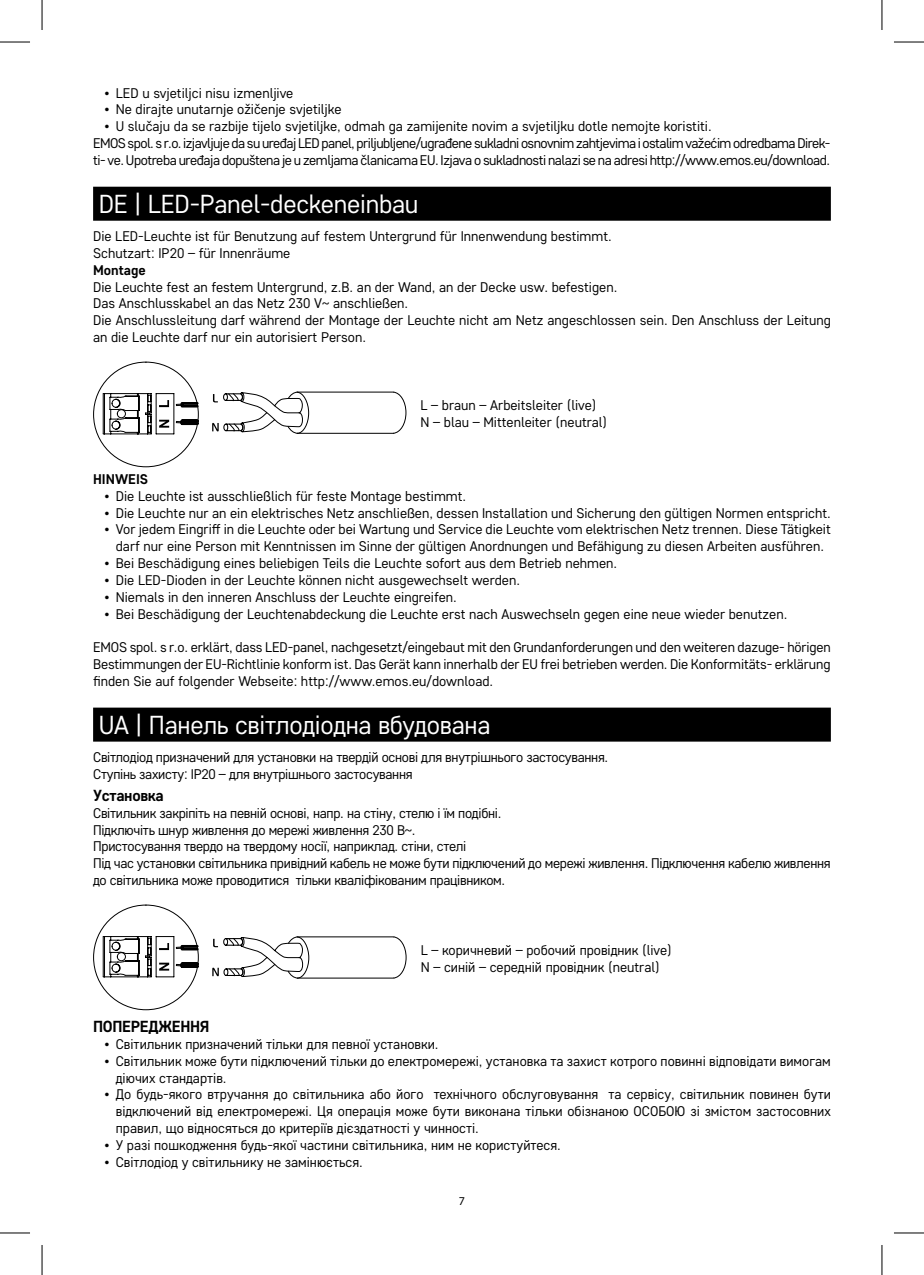
<style>
.page{position:relative;width:924px;height:1275px;background:#fff}
.page>*{position:absolute;margin:0;border:0;box-sizing:border-box;transform-origin:0 0}
.t1{font:26px "Core Sans D35";letter-spacing:-.01em;color:#fff}
.t2{font:700 16px "Core Sans D55";letter-spacing:-.02em;color:#000}
.t3{font:14px/16.8px "Core Sans D35";color:#000}
.t4{font:14px/16.8px "Core Sans D35";letter-spacing:-.02em;color:#000}
.t5{font:14px/16.8px "Core Sans D35";letter-spacing:-.03em;color:#000}
.t6{font:700 14px "Core Sans D55";color:#000}
.t7{font:12px "Myriad Pro";color:#000}
</style>
<div class="page">
<div style="left:93px;top:187px;width:737px;height:34px;background:#000"></div>
<div style="left:93px;top:707px;width:737px;height:34px;background:#000"></div>
<svg style="left:212px;top:391px;width:195px;height:43px"></svg>
<svg style="left:93px;top:361px;width:106px;height:107px"></svg>
<svg style="left:212px;top:936px;width:195px;height:43px"></svg>
<svg style="left:93px;top:904px;width:106px;height:106px"></svg>
<hr style="left:0;top:42px;width:30px;height:1px;background:#000">
<hr style="left:893px;top:42px;width:30px;height:1px;background:#000">
<hr style="left:0;top:1232px;width:30px;height:1px;background:#000">
<hr style="left:893px;top:1232px;width:30px;height:1px;background:#000">
<hr style="left:42px;top:0;width:1px;height:30px;background:#000">
<hr style="left:42px;top:1245px;width:1px;height:30px;background:#000">
<hr style="left:881px;top:0;width:1px;height:30px;background:#000">
<hr style="left:881px;top:1245px;width:1px;height:30px;background:#000">
<p class="t3" style="left:104px;top:84px;width:190px">• LED u svjetiljci nisu izmenljive</p>
<p class="t3" style="left:104px;top:101px;width:238px">• Ne dirajte unutarnje ožičenje svjetiljke</p>
<p class="t5" style="left:93px;top:117px;width:738px;text-indent:11px">• U slučaju da se razbije tijelo svjetiljke, odmah ga zamijenite novim a svjetiljku dotle nemojte koristiti.<br>EMOS spol. s r.o. izjavljuje da su uređaj LED panel, priljubljene/ugrađene sukladni osnovnim zahtjevima i ostalim važećim odredbama Direk&shy;ti- ve. Upotreba uređaja dopuštena je u zemljama članicama EU. Izjava o sukladnosti nalazi se na adresi http://www.emos.eu/download.</p>
<h1 class="t1" style="left:99px;top:187px;width:321px">DE | LED-Panel-deckeneinbau</h1>
<p class="t3" style="left:93px;top:227px;width:520px">Die LED-Leuchte ist für Benutzung auf festem Untergrund für Innenwendung bestimmt.<br>Schutzart: IP20 – für Innenräume</p>
<p class="t6" style="left:93px;top:261px;width:54px">Montage</p>
<p class="t3" style="left:93px;top:278px;width:739px">Die Leuchte fest an festem Untergrund, z.B. an der Wand, an der Decke usw. befestigen.<br>Das Anschlusskabel an das Netz 230 V~ anschließen.<br>Die Anschlussleitung darf während der Montage der Leuchte nicht am Netz angeschlossen sein. Den Anschluss der Leitung an die Leuchte darf nur ein autorisiert Person.</p>
<p class="t3" style="left:420px;top:397px;width:188px">L – braun – Arbeitsleiter (live)<br>N – blau – Mittenleiter (neutral)</p>
<p class="t6" style="left:93px;top:470px;width:56px">HINWEIS</p>
<p class="t3" style="left:104px;top:487px;width:363px">• Die Leuchte ist ausschließlich für feste Montage bestimmt.</p>
<p class="t3" style="left:104px;top:504px;width:727px">• Die Leuchte nur an ein elektrisches Netz anschließen, dessen Installation und Sicherung den gültigen Normen entspricht.</p>
<p class="t3" style="left:104px;top:521px;width:727px;text-align:center">• Vor jedem Eingriff in die Leuchte oder bei Wartung und Service die Leuchte vom elektrischen Netz trennen. Diese Tätigkeit darf nur eine Person mit Kenntnissen im Sinne der gültigen Anordnungen und Befähigung zu diesen Arbeiten ausführen.</p>
<p class="t3" style="left:104px;top:554px;width:514px">• Bei Beschädigung eines beliebigen Teils die Leuchte sofort aus dem Betrieb nehmen.</p>
<p class="t3" style="left:104px;top:571px;width:417px">• Die LED-Dioden in der Leuchte können nicht ausgewechselt werden.</p>
<p class="t3" style="left:104px;top:588px;width:354px">• Niemals in den inneren Anschluss der Leuchte eingreifen.</p>
<p class="t3" style="left:104px;top:605px;width:684px">• Bei Beschädigung der Leuchtenabdeckung die Leuchte erst nach Auswechseln gegen eine neue wieder benutzen.</p>
<p class="t3" style="left:93px;top:638px;width:739px;text-align:justify">EMOS spol. s r.o. erklärt, dass LED-panel, nachgesetzt/eingebaut mit den Grundanforderungen und den weiteren dazuge- hörigen Bestimmungen der EU-Richtlinie konform ist. Das Gerät kann innerhalb der EU frei betrieben werden. Die Konformitäts- erklärung finden Sie auf folgender Webseite: http://www.emos.eu/download.</p>
<h1 class="t1" style="left:99px;top:708px;width:393px">UA | Панель світлодіодна вбудована</h1>
<p class="t4" style="left:93px;top:748px;width:516px">Світлодіод призначений для установки на твердій основі для внутрішнього застосування.<br>Ступінь захисту: IP20 – для внутрішнього застосування</p>
<p class="t2" style="left:93px;top:785px;width:72px">Установка</p>
<p class="t4" style="left:93px;top:804px;width:738px">Світильник закріпіть на певній основі, напр. на стіну, стелю і їм подібні.<br>Підключіть шнур живлення до мережі живлення 230 В~.<br>Пристосування твердо на твердому носії, наприклад. стіни, стелі<br>Під час установки світильника привідний кабель не може бути підключений до мережі живлення. Підключення кабелю живлення до світильника може проводитися тільки кваліфікованим працівником.</p>
<p class="t3" style="left:420px;top:941px;width:252px">L – коричневий – робочий провідник (live)<br>N – синій – середній провідник (neutral)</p>
<p class="t2" style="left:93px;top:1016px;width:118px">ПОПЕРЕДЖЕННЯ</p>
<p class="t3" style="left:104px;top:1035px;width:335px">• Світильник призначений тільки для певної установки.</p>
<p class="t3" style="left:116px;top:1052px;width:716px;text-indent:-11px">• Світильник може бути підключений тільки до електромережі, установка та захист котрого повинні відповідати вимогам діючих стандартів.</p>
<p class="t3" style="left:116px;top:1085px;width:716px;text-align:justify;text-indent:-11px">• До будь-якого втручання до світильника або його технічного обслуговування та сервісу, світильник повинен бути відключений від електромережі. Ця операція може бути виконана тільки обізнаною ОСОБОЮ зі змістом застосовних правил, що відносяться до критеріїв дієздатності у чинності.</p>
<p class="t3" style="left:104px;top:1136px;width:457px">• У разі пошкодження будь-якої частини світильника, ним не користуйтеся.</p>
<p class="t3" style="left:104px;top:1153px;width:260px">• Світлодіод у світильнику не замінюється.</p>
<p class="t7" style="left:458px;top:1193px;width:8px">7</p>
</div>
